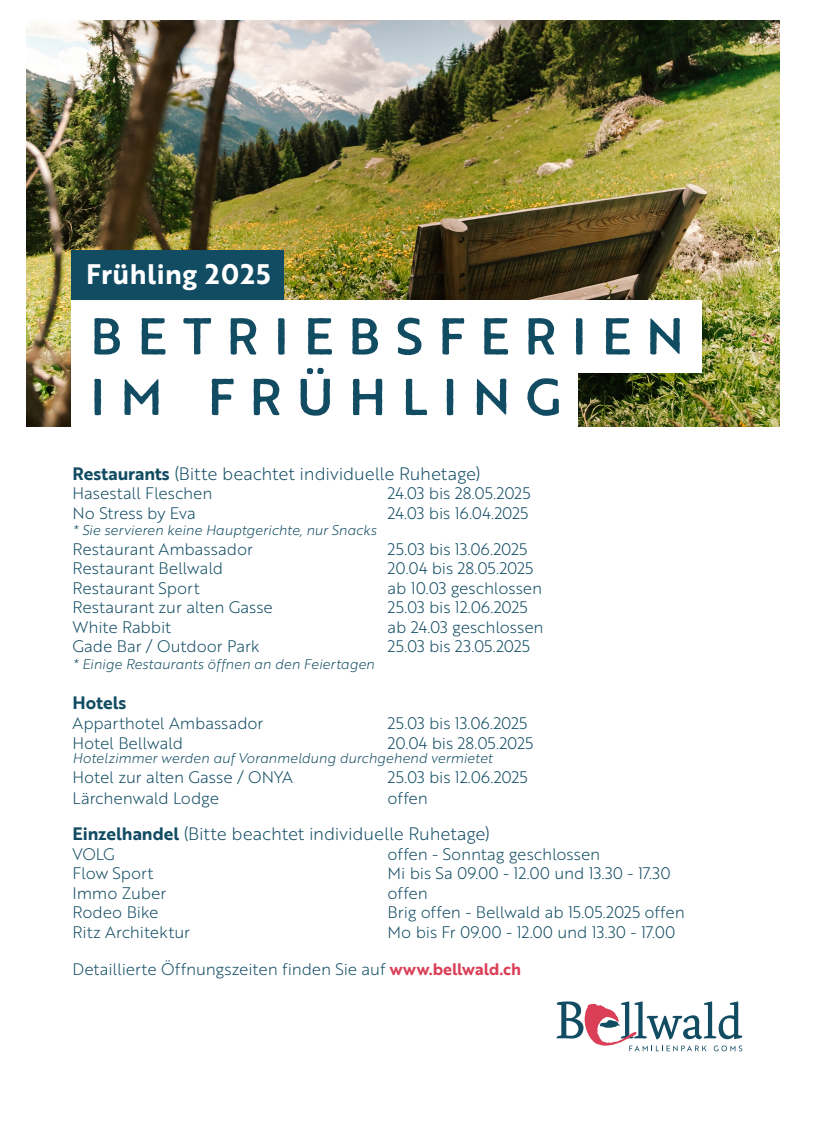
<style>
.page{position:relative;width:815px;height:1124px;background:#fff}
.page>*{position:absolute;margin:0;border:0;box-sizing:border-box;transform-origin:0 0}
.t1{font:500 50.38px "Brother 1816 Printed";letter-spacing:.3em;color:#114c63}
.t2{font:27.5px "Brother 1816 Bold";letter-spacing:.015em;color:#fff}
._02_Lauftext{font:17.5px "Brother 1816 Light";letter-spacing:-.01em;color:#114c63}
._02_Lauftext-2{font:17.5px "Brother 1816 Bold";color:#114c63}
._02_Lauftext-3{font:16.25px "Brother 1816 Light";letter-spacing:-.005em;color:#114c63}
.t3{font:13.75px "Brother 1816 Light Italic";letter-spacing:-.005em;color:#114c63}
.s1{font-family:"Brother 1816 Bold"}
.s2{font-family:"Brother 1816 Bold";color:#da3f57}
</style>
<div class="page">
<img style="left:27px;top:20px;width:753px;height:406px">
<div style="left:71px;top:250px;width:213px;height:50px;background:#114c63"></div>
<div style="left:71px;top:300px;width:631px;height:73px;background:#fff"></div>
<div style="left:71px;top:360px;width:507px;height:73px;background:#fff"></div>
<svg style="left:556px;top:1001px;width:186px;height:50px"></svg>
<p class="t2" style="left:86px;top:254px;width:186px">Frühling 2025</p>
<p class="t1" style="left:90px;top:298px;width:595px">BETRIEBSFERIEN</p>
<p class="t1" style="left:90px;top:359px;width:473px">IM FRÜHLING</p>
<p class="_02_Lauftext" style="left:73px;top:460px;width:410px"><span class="s1">Restaurants</span> (Bitte beachtet individuelle Ruhetage)</p>
<p class="_02_Lauftext-3" style="left:73px;top:481px;width:141px">Hasestall Fleschen</p>
<p class="_02_Lauftext-3" style="left:388px;top:481px;width:144px">24.03 bis 28.05.2025</p>
<p class="_02_Lauftext-3" style="left:73px;top:500px;width:125px">No Stress by Eva</p>
<p class="_02_Lauftext-3" style="left:388px;top:500px;width:142px">24.03 bis 16.04.2025</p>
<p class="t3" style="left:73px;top:520px;width:306px">* Sie servieren keine Hauptgerichte, nur Snacks</p>
<p class="_02_Lauftext-3" style="left:73px;top:536px;width:182px">Restaurant Ambassador</p>
<p class="_02_Lauftext-3" style="left:388px;top:536px;width:141px">25.03 bis 13.06.2025</p>
<p class="_02_Lauftext-3" style="left:73px;top:556px;width:152px">Restaurant Bellwald</p>
<p class="_02_Lauftext-3" style="left:388px;top:556px;width:147px">20.04 bis 28.05.2025</p>
<p class="_02_Lauftext-3" style="left:73px;top:575px;width:128px">Restaurant Sport</p>
<p class="_02_Lauftext-3" style="left:388px;top:575px;width:156px">ab 10.03 geschlossen</p>
<p class="_02_Lauftext-3" style="left:73px;top:595px;width:202px">Restaurant zur alten Gasse</p>
<p class="_02_Lauftext-3" style="left:388px;top:595px;width:142px">25.03 bis 12.06.2025</p>
<p class="_02_Lauftext-3" style="left:73px;top:614px;width:100px">White Rabbit</p>
<p class="_02_Lauftext-3" style="left:388px;top:614px;width:158px">ab 24.03 geschlossen</p>
<p class="_02_Lauftext-3" style="left:73px;top:634px;width:189px">Gade Bar / Outdoor Park</p>
<p class="_02_Lauftext-3" style="left:388px;top:634px;width:144px">25.03 bis 23.05.2025</p>
<p class="t3" style="left:73px;top:653px;width:303px">* Einige Restaurants öffnen an den Feiertagen</p>
<p class="_02_Lauftext-2" style="left:73px;top:689px;width:55px">Hotels</p>
<p class="_02_Lauftext-3" style="left:73px;top:711px;width:192px">Apparthotel Ambassador</p>
<p class="_02_Lauftext-3" style="left:388px;top:711px;width:141px">25.03 bis 13.06.2025</p>
<p class="_02_Lauftext-3" style="left:73px;top:731px;width:112px">Hotel Bellwald</p>
<p class="_02_Lauftext-3" style="left:388px;top:731px;width:147px">20.04 bis 28.05.2025</p>
<p class="t3" style="left:73px;top:747px;width:421px">Hotelzimmer werden auf Voranmeldung durchgehend vermietet</p>
<p class="_02_Lauftext-3" style="left:73px;top:765px;width:222px">Hotel zur alten Gasse / ONYA</p>
<p class="_02_Lauftext-3" style="left:388px;top:765px;width:142px">25.03 bis 12.06.2025</p>
<p class="_02_Lauftext-3" style="left:73px;top:786px;width:148px">Lärchenwald Lodge</p>
<p class="_02_Lauftext-3" style="left:388px;top:786px;width:42px">offen</p>
<p class="_02_Lauftext" style="left:73px;top:820px;width:419px"><span class="s1">Einzelhandel</span> (Bitte beachtet individuelle Ruhetage)</p>
<p class="_02_Lauftext-3" style="left:73px;top:841px;width:44px">VOLG</p>
<p class="_02_Lauftext-3" style="left:388px;top:841px;width:214px">offen - Sonntag geschlossen</p>
<p class="_02_Lauftext-3" style="left:73px;top:861px;width:82px">Flow Sport</p>
<p class="_02_Lauftext-3" style="left:388px;top:861px;width:284px">Mi bis Sa 09.00 - 12.00 und 13.30 - 17.30</p>
<p class="_02_Lauftext-3" style="left:73px;top:880px;width:95px">Immo Zuber</p>
<p class="_02_Lauftext-3" style="left:388px;top:880px;width:42px">offen</p>
<p class="_02_Lauftext-3" style="left:73px;top:900px;width:88px">Rodeo Bike</p>
<p class="_02_Lauftext-3" style="left:388px;top:900px;width:299px">Brig offen - Bellwald ab 15.05.2025 offen</p>
<p class="_02_Lauftext-3" style="left:73px;top:919px;width:119px">Ritz Architektur</p>
<p class="_02_Lauftext-3" style="left:388px;top:919px;width:289px">Mo bis Fr 09.00 - 12.00 und 13.30 - 17.00</p>
<p class="_02_Lauftext-3" style="left:73px;top:957px;width:450px">Detaillierte Öffnungszeiten finden Sie auf <span class="s2">www.bellwald.ch</span></p>
</div>
